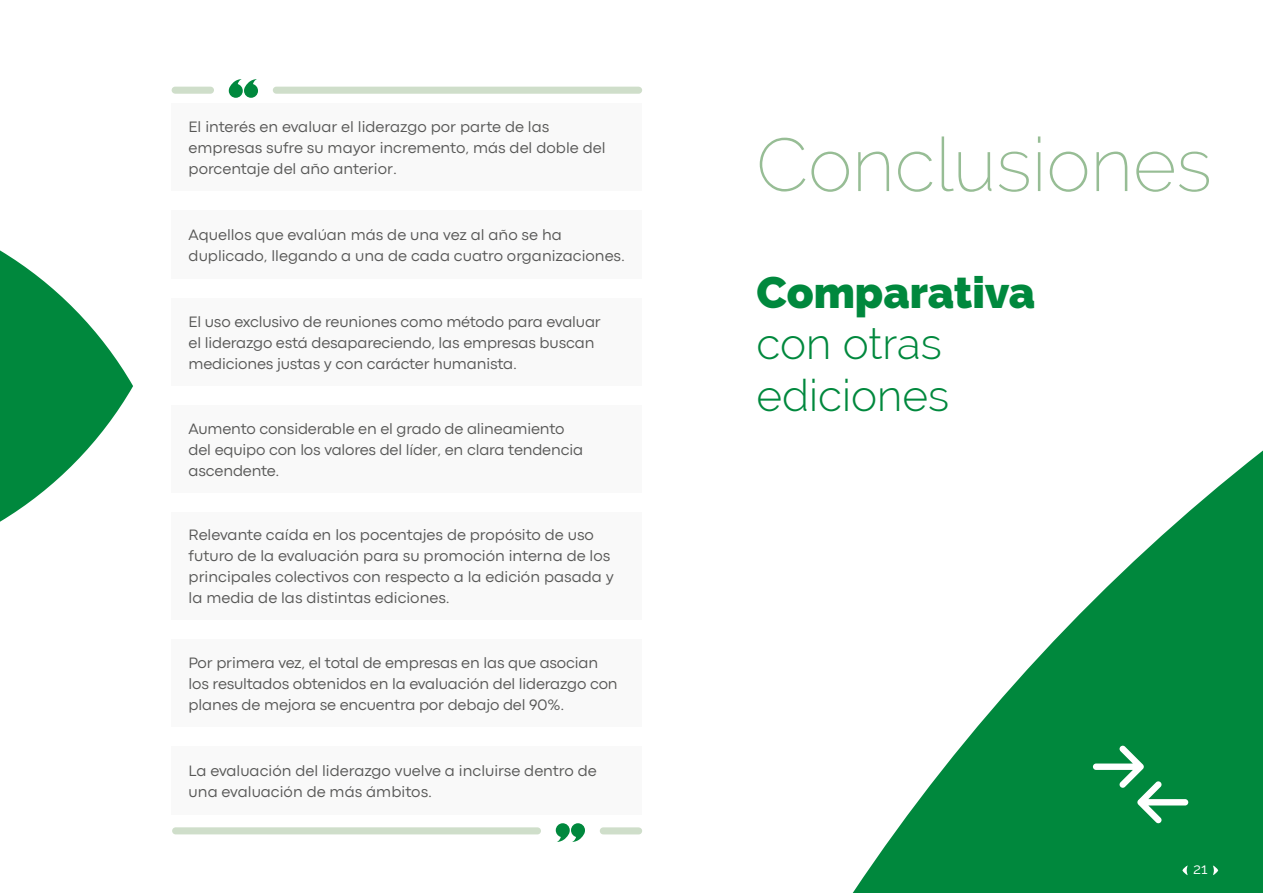
<style>
.page{position:relative;width:1263px;height:893px;background:#fff}
.page>*{position:absolute;margin:0;border:0;box-sizing:border-box;transform-origin:0 0}
.t1{font:200 74.7px "Raleway";color:#97bd95}
.t2{font:300 43.95px/51.8px "Raleway";color:#00883d}
.t3{font:900 43.95px "Raleway";color:#00883d}
.t4{font:15.75px/21px "Codec Pro News";letter-spacing:-.01em;color:#575756}
.t5{font:15px "Raleway";color:#fff}
</style>
<div class="page">
<svg style="left:853px;top:450px;width:410px;height:443px;fill:#00883d"></svg>
<svg style="left:229px;top:79px;width:29px;height:19px"></svg>
<svg style="left:273px;top:87px;width:369px;height:7px;background:#d0dfcc"></svg>
<svg style="left:171px;top:87px;width:43px;height:7px"></svg>
<div style="left:172px;top:103px;width:470px;height:88px;background:#f9f9f9"></div>
<div style="left:172px;top:210px;width:470px;height:69px;background:#f9f9f9"></div>
<svg style="left:556px;top:823px;width:29px;height:19px"></svg>
<div style="left:172px;top:827px;width:369px;height:7px;background:#cfdeca;border-radius:4px"></div>
<svg style="left:600px;top:827px;width:42px;height:7px"></svg>
<div style="left:172px;top:298px;width:470px;height:88px;background:#f9f9f9"></div>
<div style="left:172px;top:513px;width:470px;height:107px;background:#f9f9f9"></div>
<div style="left:172px;top:747px;width:470px;height:68px;background:#f9f9f9"></div>
<div style="left:172px;top:405px;width:470px;height:88px;background:#f9f9f9"></div>
<div style="left:172px;top:639px;width:470px;height:88px;background:#f9f9f9"></div>
<svg style="left:0;top:250px;width:133px;height:272px"></svg>
<svg style="left:1213px;top:865px;width:5px;height:10px"></svg>
<svg style="left:1182px;top:865px;width:6px;height:10px"></svg>
<svg style="left:1093px;top:746px;width:95px;height:77px;background:#2a9b5d"></svg>
<p class="t4" style="left:189px;top:116px;width:418px">El interés en evaluar el liderazgo por parte de las empresas sufre su mayor incremento, más del doble del porcentaje del año anterior.</p>
<p class="t4" style="left:189px;top:224px;width:438px">Aquellos que evalúan más de una vez al año se ha duplicado, llegando a una de cada cuatro organizaciones.</p>
<p class="t4" style="left:189px;top:311px;width:414px">El uso exclusivo de reuniones como método para evaluar el liderazgo está desapareciendo, las empresas buscan mediciones justas y con carácter humanista.</p>
<p class="t4" style="left:189px;top:418px;width:396px">Aumento considerable en el grado de alineamiento del equipo con los valores del líder, en clara tendencia ascendente.</p>
<p class="t4" style="left:189px;top:524px;width:427px">Relevante caída en los pocentajes de propósito de uso futuro de la evaluación para su promoción interna de los principales colectivos con respecto a la edición pasada y la media de las distintas ediciones.</p>
<p class="t4" style="left:189px;top:652px;width:431px">Por primera vez, el total de empresas en las que asocian los resultados obtenidos en la evaluación del liderazgo con planes de mejora se encuentra por debajo del 90%.</p>
<p class="t4" style="left:189px;top:760px;width:410px">La evaluación del liderazgo vuelve a incluirse dentro de una evaluación de más ámbitos.</p>
<h1 class="t1" style="left:756px;top:121px;width:457px">Conclusiones</h1>
<h2 class="t3" style="left:756px;top:267px;width:280px">Comparativa</h2>
<h2 class="t2" style="left:756px;top:318px;width:194px">con otras ediciones</h2>
<p class="t5" style="left:1193px;top:860px;width:16px">21</p>
</div>
